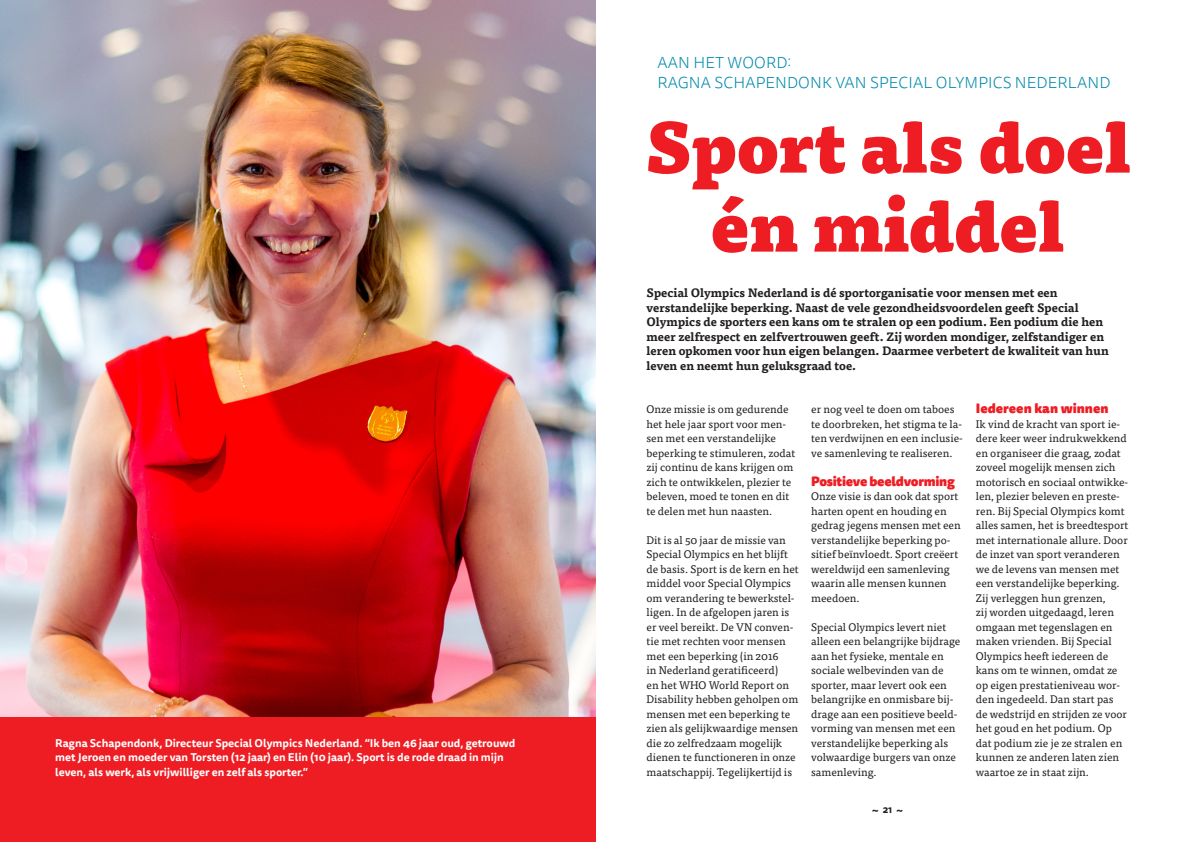
<style>
.page{position:relative;width:1191px;height:842px;background:#fff}
.page>*{position:absolute;margin:0;border:0;box-sizing:border-box;transform-origin:0 0}
.pt{font:900 69px/79px "Tisa Pro";color:#ee1d23;text-align:center}
.t1{font:18px "Tisa Sans Pro";color:#231f20}
.tk{font:300 16px "Tisa Sans Pro";letter-spacing:.01em;color:#008aac}
.tk-2{font:900 13px "Tisa Sans Pro";letter-spacing:-.02em;color:#ee1d23}
.tk-3{font:900 13px "Tisa Sans Pro";color:#ee1d23}
.pt-2{font:700 12px/14.5px "Tisa Pro";color:#231f20}
.pt-3{font:11px/14.5px "Tisa Pro";color:#231f20}
.pt-4{font:700 11px/14.5px "Tisa Sans Pro";color:#fff}
.t2{font:700 10px "Tisa Sans Pro";color:#231f20}
</style>
<div class="page">
<img style="left:0;top:0;width:595px;height:717px">
<div style="left:0;top:717px;width:595px;height:125px;background:#ee1d23"></div>
<p class="pt-4" style="left:55px;top:735px;width:461px">Ragna Schapendonk, Directeur Special Olympics Nederland. “Ik ben 46 jaar oud, getrouwd met Jeroen en moeder van Torsten (12 jaar) en Elin (10 jaar). Sport is de rode draad in mijn leven, als werk, als vrijwilliger en zelf als sporter.”</p>
<p class="tk" style="left:657px;top:53px;width:135px">AAN HET WOORD:</p>
<p class="tk" style="left:657px;top:73px;width:454px">RAGNA SCHAPENDONK VAN SPECIAL OLYMPICS NEDERLAND</p>
<p class="pt" style="left:644px;top:103px;width:488px">Sport als doel én middel</p>
<p class="pt-2" style="left:646px;top:285px;width:464px">Special Olympics Nederland is dé sportorganisatie voor mensen met een verstandelijke beperking. Naast de vele gezondheidsvoordelen geeft Special Olympics de sporters een kans om te stralen op een podium. Een podium die hen meer zelfrespect en zelfvertrouwen geeft. Zij worden mondiger, zelfstandiger en leren opkomen voor hun eigen belangen. Daarmee verbetert de kwaliteit van hun leven en neemt hun geluksgraad toe.</p>
<p class="pt-3" style="left:646px;top:401px;width:150px">Onze missie is om gedurende het hele jaar sport voor men&shy;sen met een verstandelijke beperking te stimuleren, zodat zij continu de kans krijgen om zich te ontwikkelen, plezier te beleven, moed te tonen en dit te delen met hun naasten.</p>
<p class="pt-3" style="left:646px;top:532px;width:154px">Dit is al 50 jaar de missie van<br>Special Olympics en het blijft de basis. Sport is de kern en het middel voor Special Olympics om verandering te bewerkstel&shy;ligen. In de afgelopen jaren is er veel bereikt. De VN conven&shy;tie met rechten voor mensen met een beperking (in 2016<br>in Nederland geratificeerd)<br>en het WHO World Report on<br>Disability hebben geholpen om mensen met een beperking te zien als gelijkwaardige mensen die zo zelfredzaam mogelijk dienen te functioneren in onze maatschappij. Tegelijkertijd is</p>
<p class="pt-3" style="left:811px;top:401px;width:153px">er nog veel te doen om taboes te doorbreken, het stigma te la&shy;ten verdwijnen en een inclusie&shy;ve samenleving te realiseren.</p>
<p class="tk-2" style="left:811px;top:470px;width:145px">Positieve beeldvorming</p>
<p class="pt-3" style="left:811px;top:488px;width:151px">Onze visie is dan ook dat sport harten opent en houding en gedrag jegens mensen met een verstandelijke beperking po&shy;sitief beïnvloedt. Sport creëert wereldwijd een samenleving waarin alle mensen kunnen meedoen.</p>
<p class="pt-3" style="left:811px;top:619px;width:151px">Special Olympics levert niet alleen een belangrijke bijdrage aan het fysieke, mentale en sociale welbevinden van de sporter, maar levert ook een belangrijke en onmisbare bij&shy;drage aan een positieve beeld&shy;vorming van mensen met een verstandelijke beperking als volwaardige burgers van onze samenleving.</p>
<h2 class="t1" style="left:871px;top:803px;width:9px">˜</h2>
<p class="t2" style="left:882px;top:802px;width:11px">21</p>
<h2 class="t1" style="left:896px;top:803px;width:9px">˜</h2>
<p class="tk-3" style="left:976px;top:398px;width:134px">Iedereen kan winnen</p>
<p class="pt-3" style="left:976px;top:416px;width:154px">Ik vind de kracht van sport ie&shy;dere keer weer indrukwekkend en organiseer die graag, zodat zoveel mogelijk mensen zich motorisch en sociaal ontwikke&shy;len, plezier beleven en preste&shy;ren. Bij Special Olympics komt alles samen, het is breedtesport met internationale allure. Door de inzet van sport veranderen we de levens van mensen met een verstandelijke beperking.<br>Zij verleggen hun grenzen,<br>zij worden uitgedaagd, leren omgaan met tegenslagen en maken vrienden. Bij Special<br>Olympics heeft iedereen de kans om te winnen, omdat ze op eigen prestatieniveau wor&shy;den ingedeeld. Dan start pas<br>de wedstrijd en strijden ze voor het goud en het podium. Op dat podium zie je ze stralen en kunnen ze anderen laten zien waartoe ze in staat zijn.</p>
</div>
